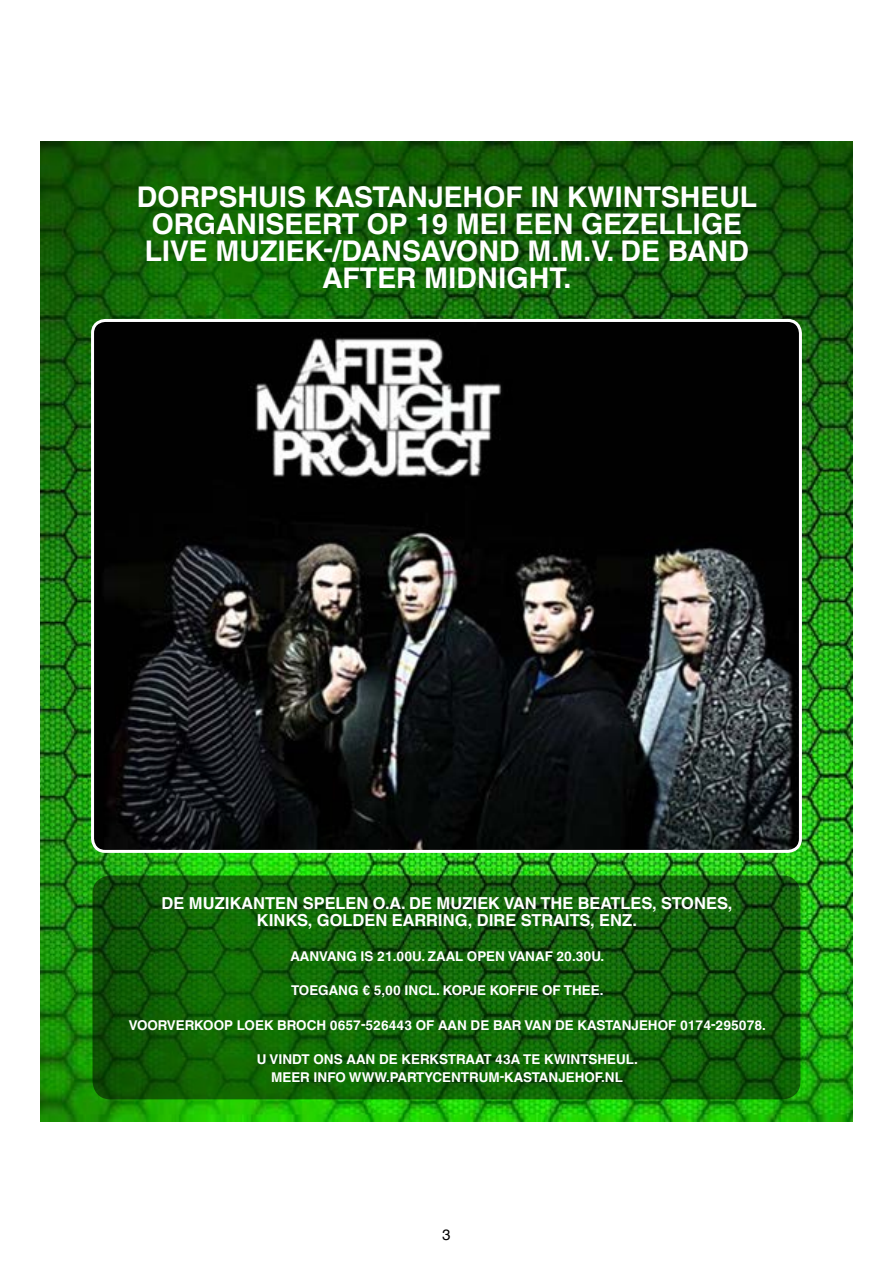
<style>
.page{position:relative;width:893px;height:1263px;background:#fff}
.page>*{position:absolute;margin:0;border:0;box-sizing:border-box;transform-origin:0 0}
.t1{font:700 28.5px/27px "Helvetica World";color:#fff;text-align:center}
.t2{font:700 16.5px/17.2px "Helvetica World";color:#fff;text-align:center}
.t3{font:15px "Helvetica World";color:#000}
.t4{font:700 13.5px/17.2px "Helvetica World";color:#fff;text-align:center}
</style>
<div class="page">
<img style="left:40px;top:142px;width:813px;height:979px">
<svg style="left:93px;top:875px;width:707px;height:224px;background:#116108"></svg>
<img style="left:93px;top:320px;width:707px;height:531px">
<div style="left:91px;top:319px;width:711px;height:534px;border:3px solid #fff;border-radius:13px"></div>
<h1 class="t1" style="left:137px;top:184px;width:621px">DORPSHUIS KASTANJEHOF IN KWINTSHEUL<br>ORGANISEERT OP 19 MEI EEN GEZELLIGE<br>LIVE MUZIEK-/DANSAVOND M.M.V. DE BAND<br>AFTER MIDNIGHT.</h1>
<p class="t2" style="left:162px;top:895px;width:572px">DE MUZIKANTEN SPELEN O.A. DE MUZIEK VAN THE BEATLES, STONES,<br>KINKS, GOLDEN EARRING, DIRE STRAITS, ENZ.</p>
<p class="t4" style="left:290px;top:947px;width:315px">AANVANG IS 21.00U. ZAAL OPEN VANAF 20.30U.</p>
<p class="t4" style="left:291px;top:982px;width:314px">TOEGANG € 5,00 INCL. KOPJE KOFFIE OF THEE.</p>
<p class="t4" style="left:129px;top:1016px;width:639px">VOORVERKOOP LOEK BROCH 0657-526443 OF AAN DE BAR VAN DE KASTANJEHOF 0174-295078.</p>
<p class="t4" style="left:257px;top:1051px;width:382px">U VINDT ONS AAN DE KERKSTRAAT 43A TE KWINTSHEUL.<br>MEER INFO WWW.PARTYCENTRUM-KASTANJEHOF.NL</p>
<p class="t3" style="left:442px;top:1226px;width:10px">3</p>
</div>
